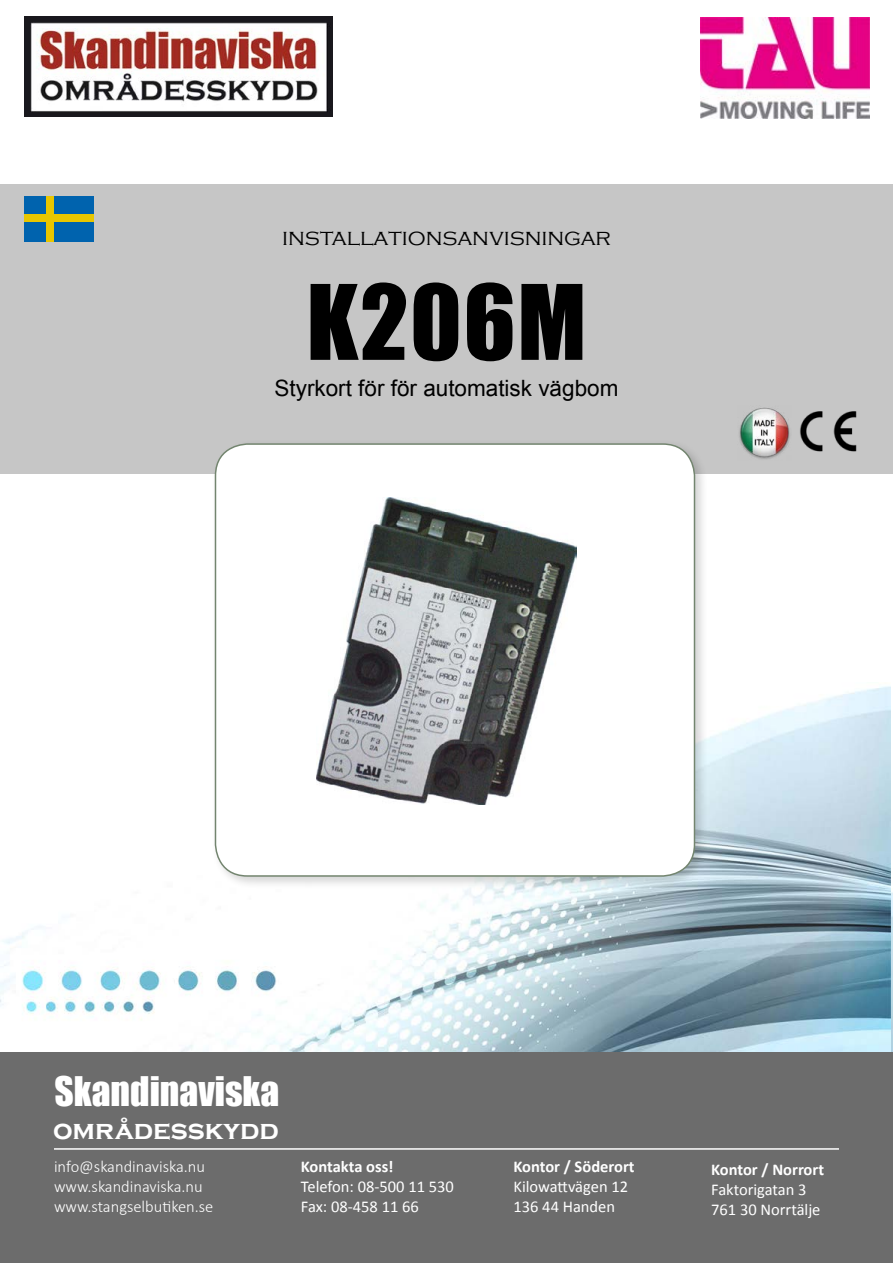
<style>
.page{position:relative;width:893px;height:1263px;background:#fff}
.page>*{position:absolute;margin:0;border:0;box-sizing:border-box;transform-origin:0 0}
.t1{font:96px "Impact";letter-spacing:.02em;color:#000}
.t2{font:37.5px "Impact";color:#fff}
.t3{font:700 27.45px "Copperplate Gothic";color:#fff}
.t4{font:300 24px "Copperplate Gothic";color:#000}
.t5{font:22.5px "Arial";color:#000}
.t6{font:16.5px/19.8px "Calibri";color:#fff}
.t7{font:300 16.5px/19.8px "Calibri";color:#fff}
.t8{font:700 16.5px "Calibri";color:#fff}
</style>
<div class="page">
<img style="left:0;top:686px;width:891px;height:367px">
<div style="left:0;top:1053px;width:893px;height:210px;background:#6c6c6c"></div>
<div style="left:0;top:184px;width:893px;height:289px;background:#c6c6c6"></div>
<div style="left:210px;top:439px;width:498px;height:451px;background:#000;opacity:.17"></div>
<div style="left:215px;top:444px;width:479px;height:432px;background:#fff;border-radius:32px"></div>
<div style="left:215px;top:443px;width:480px;height:434px;border:2px solid #73856f;border-radius:32px"></div>
<img style="left:800px;top:411px;width:57px;height:41px">
<img style="left:739px;top:407px;width:51px;height:52px">
<hr style="left:54px;top:1148px;width:785px;height:2px;background:#fff">
<img style="left:24px;top:16px;width:308px;height:101px">
<img style="left:701px;top:18px;width:169px;height:101px">
<div style="left:24px;top:196px;width:70px;height:46px;background:#0063ae"></div>
<div style="left:24px;top:214px;width:70px;height:8px;background:#e8c600"></div>
<div style="left:46px;top:196px;width:8px;height:45px;background:#e8c600"></div>
<img style="left:316px;top:497px;width:261px;height:308px">
<h3 class="t4" style="left:282px;top:224px;width:330px">installationsanvisningar</h3>
<h1 class="t1" style="left:307px;top:248px;width:281px">K206M</h1>
<h3 class="t5" style="left:275px;top:373px;width:345px">Styrkort för för automatisk vägbom</h3>
<h2 class="t2" style="left:55px;top:1062px;width:226px">Skandinaviska</h2>
<h3 class="t3" style="left:53px;top:1114px;width:227px">områdesskydd</h3>
<p class="t7" style="left:54px;top:1156px;width:161px">info@skandinaviska.nu www.skandinaviska.nu www.stangselbutiken.se</p>
<p class="t8" style="left:513px;top:1156px;width:123px">Kontor / Söderort</p>
<p class="t8" style="left:301px;top:1156px;width:94px">Kontakta oss!</p>
<p class="t6" style="left:301px;top:1176px;width:154px">Telefon: 08-500 11 530<br>Fax: 08-458 11 66</p>
<p class="t6" style="left:513px;top:1176px;width:116px">Kilowattvägen 12<br>136 44 Handen</p>
<p class="t8" style="left:711px;top:1159px;width:114px">Kontor / Norrort</p>
<p class="t6" style="left:711px;top:1180px;width:111px">Faktorigatan 3<br>761 30 Norrtälje</p>
</div>
